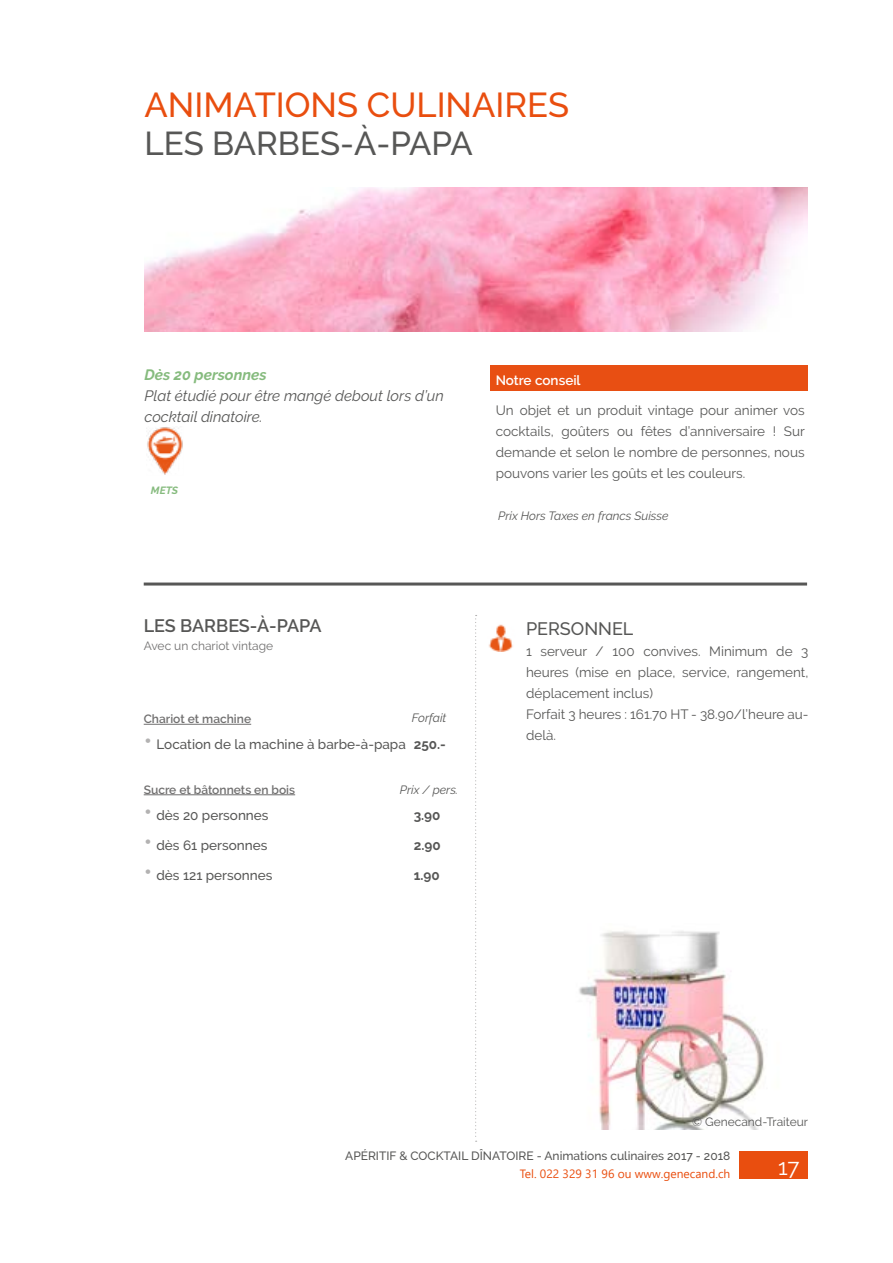
<style>
.page{position:relative;width:893px;height:1263px;background:#fff}
.page>*{position:absolute;margin:0;border:0;box-sizing:border-box;transform-origin:0 0}
.t1{font:500 34.5px "Raleway";color:#e94e0f}
.t2{font:500 33px "Raleway";color:#575756}
.t3{font:22.5px "Raleway";color:#fff}
.t4{font:600 18px "Raleway";letter-spacing:-.005em;color:#575756}
.t5{font:500 18px "Raleway";color:#575756}
.t6{font:italic 15px/21px "Raleway";color:#575756}
.t7{font:italic 700 15px "Raleway";color:#86bb7e}
.t8{font:13.5px/21px "Raleway";color:#575756;text-align:justify}
.t9{font:500 13.5px "Raleway";color:#575756}
.t10{font:700 13.5px "Raleway";color:#575756}
.t11{font:600 13.5px "Raleway";color:#fff}
.t12{font:500 12px "Raleway";color:#575756}
.t13{font:italic 12px "Raleway";color:#575756}
.t14{font:600 12px "Raleway";color:#706f6f}
.t15{font:12px "Segoe UI";color:#e94e0f}
.t16{font:12px "Raleway";color:#706f6f}
.t17{font:12px "Raleway";color:#575756}
.t18{font:italic 700 10.5px "Raleway";color:#86bb7e}
.s1{font-size:24px;color:#b3b2b2}
.s2{font-weight:700}
</style>
<div class="page">
<div style="left:740px;top:1151px;width:68px;height:28px;background:#e94e0f"></div>
<img style="left:145px;top:187px;width:663px;height:145px">
<svg style="left:475px;top:615px;width:2px;height:527px"></svg>
<hr style="left:144px;top:582px;width:663px;height:3px;background:#575756">
<div style="left:490px;top:366px;width:318px;height:25px;background:#e84f13"></div>
<img style="left:579px;top:931px;width:185px;height:198px">
<hr style="left:144px;top:724px;width:107px;height:1px;background:#706f6f">
<hr style="left:144px;top:794px;width:151px;height:1px;background:#706f6f">
<img style="left:488px;top:624px;width:25px;height:27px">
<img style="left:146px;top:427px;width:37px;height:48px">
<h1 class="t1" style="left:145px;top:85px;width:426px">ANIMATIONS CULINAIRES</h1>
<h2 class="t2" style="left:145px;top:124px;width:330px">LES BARBES-À-PAPA</h2>
<p class="t7" style="left:145px;top:366px;width:124px">Dès 20 personnes</p>
<p class="t6" style="left:145px;top:385px;width:301px">Plat étudié pour être mangé debout lors d’un cocktail dinatoire.</p>
<p class="t18" style="left:151px;top:484px;width:29px">METS</p>
<h3 class="t4" style="left:144px;top:615px;width:180px">LES BARBES-À-PAPA</h3>
<p class="t16" style="left:144px;top:639px;width:131px">Avec un chariot vintage</p>
<p class="t13" style="left:412px;top:711px;width:36px">Forfait</p>
<p class="t14" style="left:144px;top:712px;width:109px">Chariot et machine</p>
<p class="t9" style="left:144px;top:737px;width:304px"><span class="s1">•</span> Location de la machine à barbe-à-papa <span class="s2">250.-</span></p>
<p class="t14" style="left:144px;top:783px;width:153px">Sucre et bâtonnets en bois</p>
<p class="t9" style="left:144px;top:807px;width:126px"><span class="s1">•</span> dès 20 personnes</p>
<p class="t10" style="left:414px;top:807px;width:28px">3.90</p>
<p class="t9" style="left:144px;top:838px;width:125px"><span class="s1">•</span> dès 61 personnes</p>
<p class="t10" style="left:414px;top:838px;width:28px">2.90</p>
<p class="t9" style="left:144px;top:868px;width:130px"><span class="s1">•</span> dès 121 personnes</p>
<p class="t10" style="left:414px;top:868px;width:27px">1.90</p>
<p class="t13" style="left:400px;top:783px;width:60px">Prix / pers.</p>
<p class="t11" style="left:496px;top:373px;width:87px">Notre conseil</p>
<p class="t8" style="left:496px;top:400px;width:311px">Un objet et un produit vintage pour animer vos cocktails, goûters ou fêtes d’anniversaire ! Sur demande et selon le nombre de personnes, nous pouvons varier les goûts et les couleurs.</p>
<p class="t13" style="left:498px;top:508px;width:172px">Prix Hors Taxes en francs Suisse</p>
<h3 class="t5" style="left:526px;top:618px;width:109px">PERSONNEL</h3>
<p class="t8" style="left:526px;top:640px;width:284px;text-align:left">1 serveur / 100 convives. Minimum de 3 heures (mise en place, service, rangement, déplacement inclus)<br>Forfait 3 heures : 161.70 HT - 38.90/l’heure au&shy;delà.</p>
<p class="t17" style="left:692px;top:1115px;width:118px">© Genecand-Traiteur</p>
<p class="t12" style="left:345px;top:1149px;width:387px">APÉRITIF &amp; COCKTAIL DÎNATOIRE - Animations culinaires 2017 - 2018</p>
<p class="t15" style="left:520px;top:1162px;width:212px">Tel. 022 329 31 96 ou www.genecand.ch</p>
<h3 class="t3" style="left:778px;top:1154px;width:23px">17</h3>
</div>
